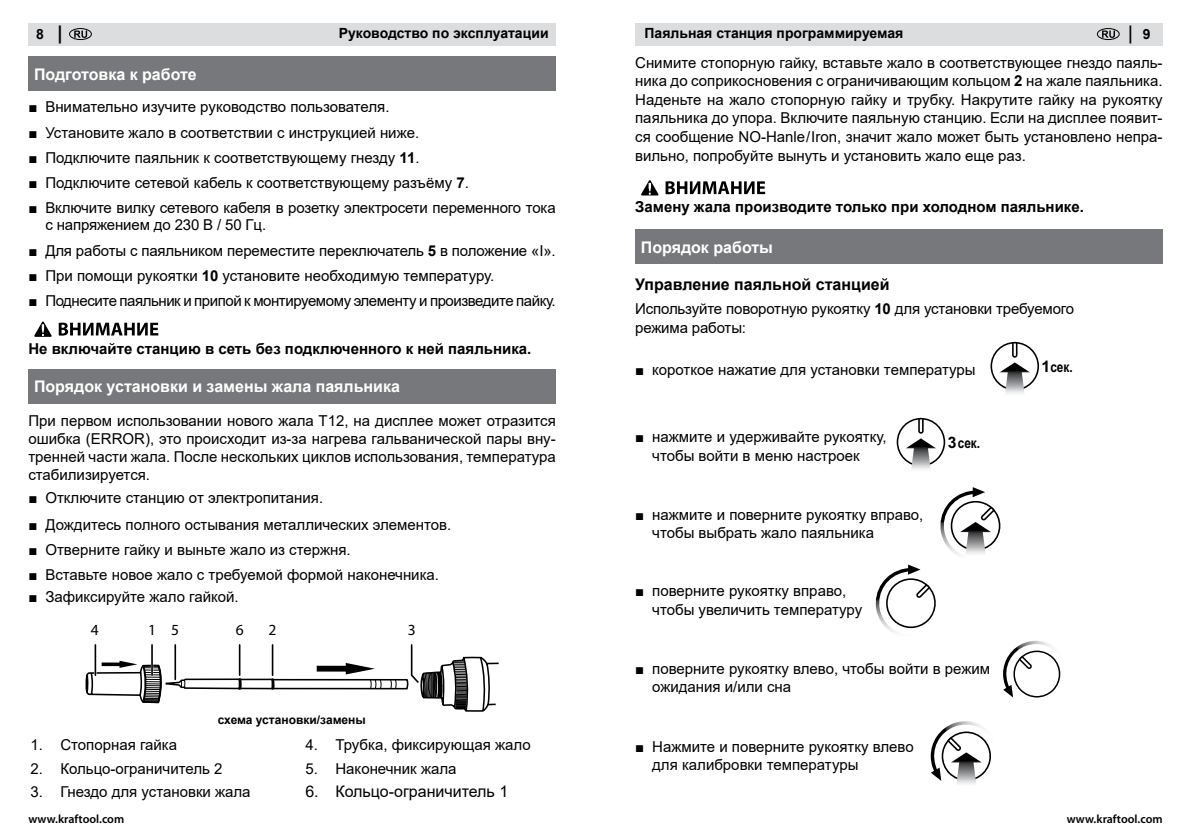
<style>
.page{position:relative;width:1191px;height:840px;background:#fff}
.page>*{position:absolute;margin:0;border:0;box-sizing:border-box;transform-origin:0 0}
.t1{font:600 18px "Myriad Pro";color:#000}
.t2{font:700 16px "Arial";color:#fff}
.t3{font:700 16px "Arial";color:#000}
.t4{font:16px "Arial";color:#000}
.t5{font:15.4px "Myriad Pro";color:#000}
.t6{font:15px/18.6px "Arial";color:#000}
.t7{font:700 15px "Arial";color:#000}
.t8{font:15px "Arial";letter-spacing:-.03em;color:#000}
.t9{font:700 14.4px "Arial Narrow";color:#000}
.t10{font:700 14px "Arial";color:#000}
.t11{font:600 12px "Myriad Pro";color:#000}
.t12{font:700 12px "Arial";color:#000}
.s1{font-family:"Myriad Pro";font-size:18px}
.s2{font-family:"Arial";font-weight:700;font-size:14px}
.s3{font-family:"Times New Roman"}
.s4{font-weight:700}
.s5{font-family:"Arial";font-size:15.8px}
</style>
<div class="page">
<div style="left:635px;top:23px;width:527px;height:22px;background:#dcddde"></div>
<div style="left:28px;top:23px;width:528px;height:22px;background:#dcddde"></div>
<svg style="left:74px;top:31px;width:13px;height:7px"></svg>
<div style="left:69px;top:28px;width:23px;height:12px;border:1px solid #000;border-radius:50%"></div>
<svg style="left:1102px;top:31px;width:13px;height:7px"></svg>
<div style="left:1097px;top:28px;width:22px;height:12px;border:1px solid #000;border-radius:50%"></div>
<div style="left:28px;top:57px;width:528px;height:34px;background:#77787b"></div>
<svg style="left:34px;top:321px;width:18px;height:15px"></svg>
<svg style="left:59px;top:322px;width:99px;height:13px"></svg>
<svg style="left:85px;top:644px;width:413px;height:67px"></svg>
<hr style="left:238px;top:644px;width:3px;height:30px;background:#fff">
<hr style="left:239px;top:644px;width:1px;height:30px;background:#000">
<hr style="left:174px;top:644px;width:2px;height:35px;background:#000">
<hr style="left:94px;top:644px;width:3px;height:30px;background:#fff">
<hr style="left:95px;top:644px;width:1px;height:30px;background:#000">
<svg style="left:641px;top:180px;width:18px;height:15px"></svg>
<svg style="left:665px;top:181px;width:100px;height:13px"></svg>
<div style="left:635px;top:229px;width:527px;height:35px;background:#77787b"></div>
<svg style="left:990px;top:342px;width:49px;height:52px"></svg>
<svg style="left:896px;top:417px;width:49px;height:53px"></svg>
<svg style="left:875px;top:487px;width:186px;height:210px"></svg>
<svg style="left:930px;top:721px;width:61px;height:63px"></svg>
<div style="left:28px;top:369px;width:528px;height:34px;background:#77787b"></div>
<p class="t10" style="left:36px;top:24px;width:28px">8 <span class="s1">|</span></p>
<p class="t10" style="left:339px;top:24px;width:211px">Руководство по эксплуатации</p>
<p class="t10" style="left:644px;top:24px;width:260px">Паяльная станция программируемая</p>
<p class="t1" style="left:1128px;top:21px;width:24px">| <span class="s2">9</span></p>
<p class="t2" style="left:34px;top:63px;width:164px">Подготовка к работе</p>
<p class="t6" style="left:28px;top:98px;width:363px"><span class="s3">■</span> Внимательно изучите руководство пользователя.</p>
<p class="t6" style="left:28px;top:123px;width:392px"><span class="s3">■</span> Установите жало в соответствии с инструкцией ниже.</p>
<p class="t6" style="left:28px;top:148px;width:393px"><span class="s3">■</span> Подключите паяльник к соответствующему гнезду <span class="s4">11</span>.</p>
<p class="t6" style="left:28px;top:173px;width:442px"><span class="s3">■</span> Подключите сетевой кабель к соответствующему разъёму <span class="s4">7</span>.</p>
<p class="t6" style="left:45px;top:199px;width:512px;line-height:17.2px;text-indent:-17px"><span class="s3">■</span> Включите вилку сетевого кабеля в розетку электросети переменного тока с напряжением до 230 В / 50 Гц.</p>
<p class="t6" style="left:28px;top:241px;width:529px"><span class="s3">■</span> Для работы с паяльником переместите переключатель <span class="s4">5</span> в положение «I».</p>
<p class="t6" style="left:28px;top:266px;width:467px"><span class="s3">■</span> При помощи рукоятки <span class="s4">10</span> установите необходимую температуру.</p>
<p class="t8" style="left:28px;top:290px;width:529px"><span class="s3">■</span> Поднесите паяльник и припой к монтируемому элементу и произведите пайку.</p>
<p class="t7" style="left:28px;top:338px;width:504px">Не включайте станцию в сеть без подключенного к ней паяльника.</p>
<p class="t2" style="left:34px;top:375px;width:367px">Порядок установки и замены жала паяльника</p>
<p class="t6" style="left:28px;top:411px;width:529px;text-align:justify">При первом использовании нового жала T12, на дисплее может отразится ошибка (ERROR), это происходит из-за нагрева гальванической пары вну&shy;тренней части жала. После нескольких циклов использования, температура стабилизируется.</p>
<p class="t6" style="left:28px;top:488px;width:296px"><span class="s3">■</span> Отключите станцию от электропитания.</p>
<p class="t6" style="left:28px;top:515px;width:424px"><span class="s3">■</span> Дождитесь полного остывания металлических элементов.</p>
<p class="t6" style="left:28px;top:540px;width:324px"><span class="s3">■</span> Отверните гайку и выньте жало из стержня.</p>
<p class="t6" style="left:28px;top:565px;width:412px"><span class="s3">■</span> Вставьте новое жало с требуемой формой наконечника.</p>
<p class="t6" style="left:28px;top:586px;width:212px"><span class="s3">■</span> Зафиксируйте жало гайкой.</p>
<p class="t5" style="left:91px;top:619px;width:9px">4</p>
<p class="t5" style="left:148px;top:619px;width:33px">1 5</p>
<p class="t5" style="left:236px;top:619px;width:9px">6</p>
<p class="t5" style="left:268px;top:619px;width:9px">2</p>
<p class="t5" style="left:408px;top:619px;width:9px">3</p>
<p class="t12" style="left:218px;top:711px;width:149px">схема установки/замены</p>
<p class="t6" style="left:30px;top:734px;width:148px">1. Cтопорная гайка</p>
<p class="t6" style="left:30px;top:758px;width:194px">2. Кольцо-ограничитель 2</p>
<p class="t6" style="left:30px;top:782px;width:222px">3. Гнездо для установки жала</p>
<p class="t6" style="left:305px;top:734px;width:227px">4. Трубка, фиксирующая жало</p>
<p class="t6" style="left:305px;top:758px;width:153px">5. Наконечник жала</p>
<p class="t4" style="left:305px;top:780px;width:204px">6. Кольцо-ограничитель 1</p>
<p class="t6" style="left:635px;top:53px;width:529px;text-align:justify">Снимите стопорную гайку, вставьте жало в соответствующее гнездо паяль&shy;ника до соприкосновения с ограничивающим кольцом <span class="s4">2</span> на жале паяльника.<br>Наденьте на жало стопорную гайку и трубку. Накрутите гайку на рукоятку паяльника до упора. Включите паяльную станцию. Если на дисплее появит&shy;ся сообщение NO-Hanle/Iron, значит жало может быть установлено непра&shy;вильно, попробуйте вынуть и установить жало еще раз.</p>
<p class="t7" style="left:635px;top:196px;width:450px">Замену жала производите только при холодном паяльнике.</p>
<p class="t2" style="left:641px;top:235px;width:133px">Порядок работы</p>
<p class="t3" style="left:635px;top:273px;width:256px">Управление паяльной станцией</p>
<p class="t6" style="left:635px;top:299px;width:440px">Используйте поворотную рукоятку <span class="s4">10</span> для установки требуемого режима работы:</p>
<p class="t6" style="left:635px;top:360px;width:342px"><span class="s3">■</span> короткое нажатие для установки температуры</p>
<p class="t9" style="left:1041px;top:356px;width:33px"><span class="s5">1</span>сек.</p>
<p class="t6" style="left:635px;top:427px;width:253px"><span class="s3">■</span> нажмите и удерживайте рукоятку,</p>
<p class="t9" style="left:947px;top:432px;width:34px"><span class="s5">3</span>сек.</p>
<p class="t6" style="left:652px;top:446px;width:209px">чтобы войти в меню настроек</p>
<p class="t6" style="left:652px;top:504px;width:273px;text-indent:-17px"><span class="s3">■</span> нажмите и поверните рукоятку вправо, чтобы выбрать жало паяльника</p>
<p class="t6" style="left:652px;top:581px;width:211px;text-indent:-17px"><span class="s3">■</span> поверните рукоятку вправо, чтобы увеличить температуру</p>
<p class="t6" style="left:652px;top:658px;width:339px;text-indent:-17px"><span class="s3">■</span> поверните рукоятку влево, чтобы войти в режим ожидания и/или сна</p>
<p class="t6" style="left:652px;top:736px;width:263px;text-indent:-17px"><span class="s3">■</span> Нажмите и поверните рукоятку влево для калибровки температуры</p>
<p class="t11" style="left:28px;top:810px;width:97px">www.kraftool.com</p>
<p class="t11" style="left:1066px;top:810px;width:97px">www.kraftool.com</p>
</div>
